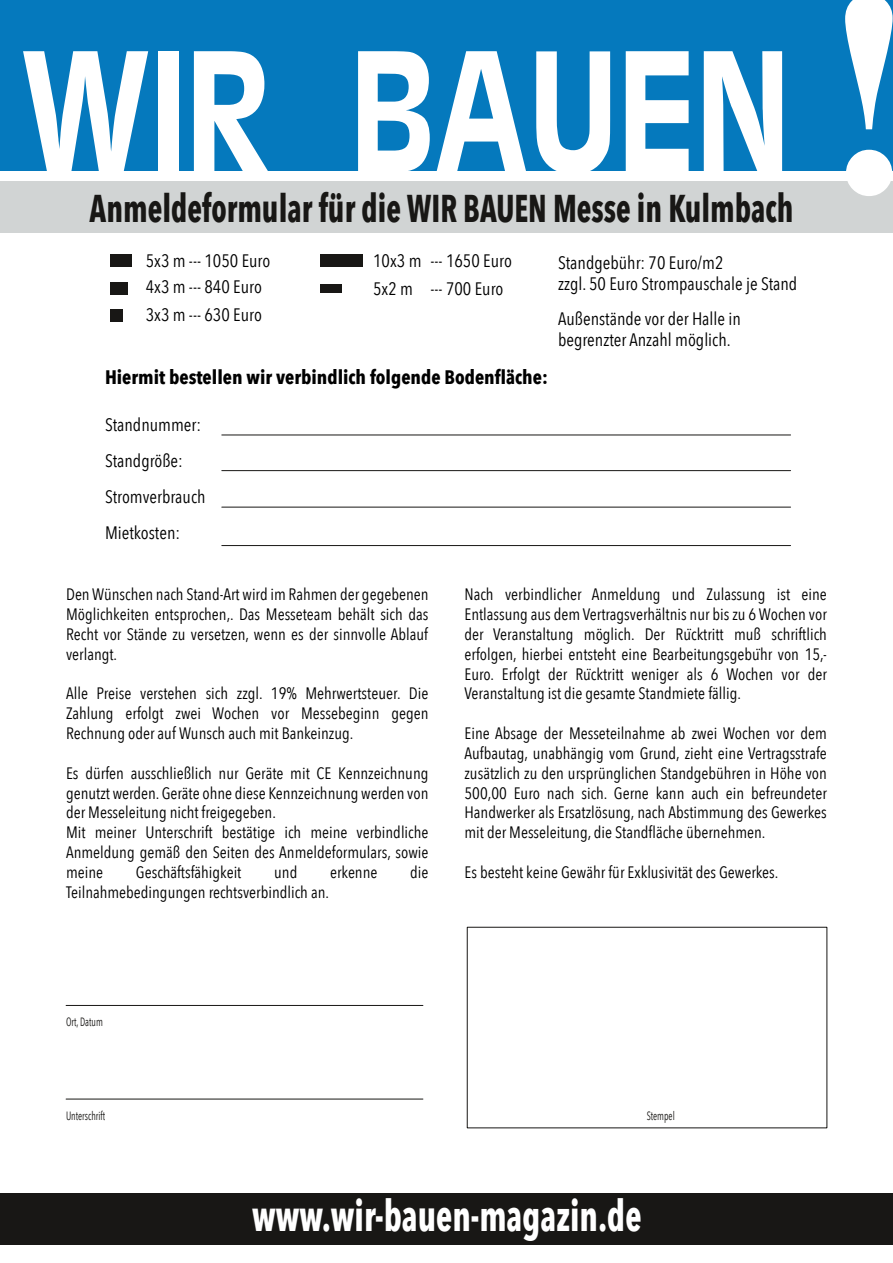
<style>
.page{position:relative;width:893px;height:1263px;background:#fff}
.page>*{position:absolute;margin:0;border:0;box-sizing:border-box;transform-origin:0 0}
.t1{font:700 292.2px "Times New Roman";color:#fff}
.t2{font:700 42.75px "Avenir Next Condensed";color:#fff;scale:.8 1}
.t3{font:700 38.7px "Avenir Next Condensed";color:#181715;scale:.8 1}
.t4{font:700 19.5px "Avenir Next Condensed";color:#000}
.t5{font:18px "Avenir Next Condensed";color:#000}
.t6{font:16.5px "Avenir Next Condensed";color:#000}
.t7{font:12px "Avenir Next Condensed";color:#181715;scale:.8 1}
</style>
<div class="page">
<div style="left:0;top:0;width:893px;height:171px;background:#0579bd"></div>
<div style="left:0;top:181px;width:893px;height:52px;background:#d1d4d4"></div>
<svg style="left:23px;top:51px;width:125px;height:120px"></svg>
<div style="left:158px;top:51px;width:20px;height:121px;background:#fff"></div>
<svg style="left:194px;top:51px;width:74px;height:120px"></svg>
<svg style="left:358px;top:51px;width:72px;height:120px"></svg>
<svg style="left:437px;top:51px;width:89px;height:120px"></svg>
<svg style="left:536px;top:51px;width:74px;height:120px"></svg>
<svg style="left:626px;top:51px;width:63px;height:120px"></svg>
<svg style="left:704px;top:51px;width:78px;height:120px"></svg>
<div style="left:467px;top:927px;width:360px;height:201px;border:1px solid #181715"></div>
<div style="left:0;top:1193px;width:893px;height:52px;background:#181715"></div>
<hr style="left:222px;top:435px;width:569px;height:1px;background:#181715">
<hr style="left:222px;top:470px;width:569px;height:1px;background:#181715">
<hr style="left:222px;top:507px;width:569px;height:1px;background:#181715">
<hr style="left:222px;top:545px;width:569px;height:1px;background:#181715">
<hr style="left:66px;top:1005px;width:357px;height:1px;background:#181715">
<hr style="left:66px;top:1099px;width:357px;height:1px;background:#181715">
<div style="left:110px;top:254px;width:21px;height:13px;background:#181715"></div>
<div style="left:110px;top:282px;width:17px;height:13px;background:#181715"></div>
<div style="left:320px;top:254px;width:43px;height:13px;background:#181715"></div>
<div style="left:320px;top:285px;width:22px;height:8px;background:#181715"></div>
<div style="left:110px;top:309px;width:13px;height:12px;background:#181715"></div>
<p class="t3" style="left:90px;top:183px;width:881px">Anmeldeformular für die WIR BAUEN Messe in Kulmbach</p>
<p class="t5" style="left:146px;top:248px;width:126px">5x3 m --- 1050 Euro</p>
<p class="t5" style="left:146px;top:275px;width:118px">4x3 m --- 840 Euro</p>
<p class="t5" style="left:146px;top:303px;width:118px">3x3 m --- 630 Euro</p>
<p class="t5" style="left:373px;top:248px;width:140px">10x3 m --- 1650 Euro</p>
<p class="t5" style="left:373px;top:277px;width:132px">5x2 m --- 700 Euro</p>
<p class="t4" style="left:105px;top:365px;width:444px">Hiermit bestellen wir verbindlich folgende Bodenfläche:</p>
<p class="t5" style="left:105px;top:413px;width:98px">Standnummer:</p>
<p class="t5" style="left:105px;top:449px;width:79px">Standgröße:</p>
<p class="t5" style="left:105px;top:485px;width:102px">Stromverbrauch</p>
<p class="t5" style="left:105px;top:521px;width:77px">Mietkosten:</p>
<p class="t5" style="left:558px;top:250px;width:167px">Standgebühr: 70 Euro/m2</p>
<p class="t5" style="left:558px;top:272px;width:241px">zzgl. 50 Euro Strompauschale je Stand</p>
<p class="t5" style="left:558px;top:307px;width:184px">Außenstände vor der Halle in</p>
<p class="t5" style="left:558px;top:328px;width:174px">begrenzter Anzahl möglich.</p>
<p class="t1" style="left:820px;top:-6px;width:99px">!</p>
<p class="t6" style="left:66px;top:584px;width:364px">Den Wünschen nach Stand-Art wird im Rahmen der gegebenen</p>
<p class="t6" style="left:66px;top:604px;width:364px">Möglichkeiten entsprochen,. Das Messeteam behält sich das</p>
<p class="t6" style="left:66px;top:623px;width:363px">Recht vor Stände zu versetzen, wenn es der sinnvolle Ablauf</p>
<p class="t6" style="left:66px;top:643px;width:53px">verlangt.</p>
<p class="t6" style="left:66px;top:683px;width:364px">Alle Preise verstehen sich zzgl. 19% Mehrwertsteuer. Die</p>
<p class="t6" style="left:66px;top:703px;width:364px">Zahlung erfolgt zwei Wochen vor Messebeginn gegen</p>
<p class="t6" style="left:66px;top:722px;width:289px">Rechnung oder auf Wunsch auch mit Bankeinzug.</p>
<p class="t6" style="left:66px;top:762px;width:364px">Es dürfen ausschließlich nur Geräte mit CE Kennzeichnung</p>
<p class="t6" style="left:66px;top:782px;width:364px">genutzt werden. Geräte ohne diese Kennzeichnung werden von</p>
<p class="t6" style="left:66px;top:802px;width:211px">der Messeleitung nicht freigegeben.</p>
<p class="t6" style="left:66px;top:821px;width:364px">Mit meiner Unterschrift bestätige ich meine verbindliche</p>
<p class="t6" style="left:66px;top:841px;width:364px">Anmeldung gemäß den Seiten des Anmeldeformulars, sowie</p>
<p class="t6" style="left:66px;top:861px;width:39px">meine</p>
<p class="t6" style="left:136px;top:861px;width:107px">Geschäftsfähigkeit</p>
<p class="t6" style="left:274px;top:861px;width:25px">und</p>
<p class="t6" style="left:330px;top:861px;width:49px">erkenne</p>
<p class="t6" style="left:410px;top:861px;width:20px">die</p>
<p class="t6" style="left:66px;top:881px;width:264px">Teilnahmebedingungen rechtsverbindlich an.</p>
<p class="t6" style="left:464px;top:584px;width:364px">Nach verbindlicher Anmeldung und Zulassung ist eine</p>
<p class="t6" style="left:464px;top:604px;width:364px">Entlassung aus dem Vertragsverhältnis nur bis zu 6 Wochen vor</p>
<p class="t6" style="left:464px;top:623px;width:364px">der Veranstaltung möglich. Der Rücktritt muß schriftlich</p>
<p class="t6" style="left:464px;top:643px;width:364px">erfolgen, hierbei entsteht eine Bearbeitungsgebühr von 15,-</p>
<p class="t6" style="left:464px;top:663px;width:364px">Euro. Erfolgt der Rücktritt weniger als 6 Wochen vor der</p>
<p class="t6" style="left:464px;top:683px;width:278px">Veranstaltung ist die gesamte Standmiete fällig.</p>
<p class="t6" style="left:464px;top:722px;width:364px">Eine Absage der Messeteilnahme ab zwei Wochen vor dem</p>
<p class="t6" style="left:464px;top:742px;width:364px">Aufbautag, unabhängig vom Grund, zieht eine Vertragsstrafe</p>
<p class="t6" style="left:464px;top:762px;width:364px">zusätzlich zu den ursprünglichen Standgebühren in Höhe von</p>
<p class="t6" style="left:464px;top:782px;width:364px">500,00 Euro nach sich. Gerne kann auch ein befreundeter</p>
<p class="t6" style="left:464px;top:802px;width:364px">Handwerker als Ersatzlösung, nach Abstimmung des Gewerkes</p>
<p class="t6" style="left:464px;top:821px;width:302px">mit der Messeleitung, die Standfläche übernehmen.</p>
<p class="t6" style="left:464px;top:861px;width:315px">Es besteht keine Gewähr für Exklusivität des Gewerkes.</p>
<p class="t7" style="left:66px;top:1014px;width:48px">Ort, Datum</p>
<p class="t7" style="left:66px;top:1107px;width:50px">Unterschrift</p>
<p class="t7" style="left:647px;top:1107px;width:37px">Stempel</p>
<p class="t2" style="left:252px;top:1188px;width:488px">www.wir-bauen-magazin.de</p>
</div>
